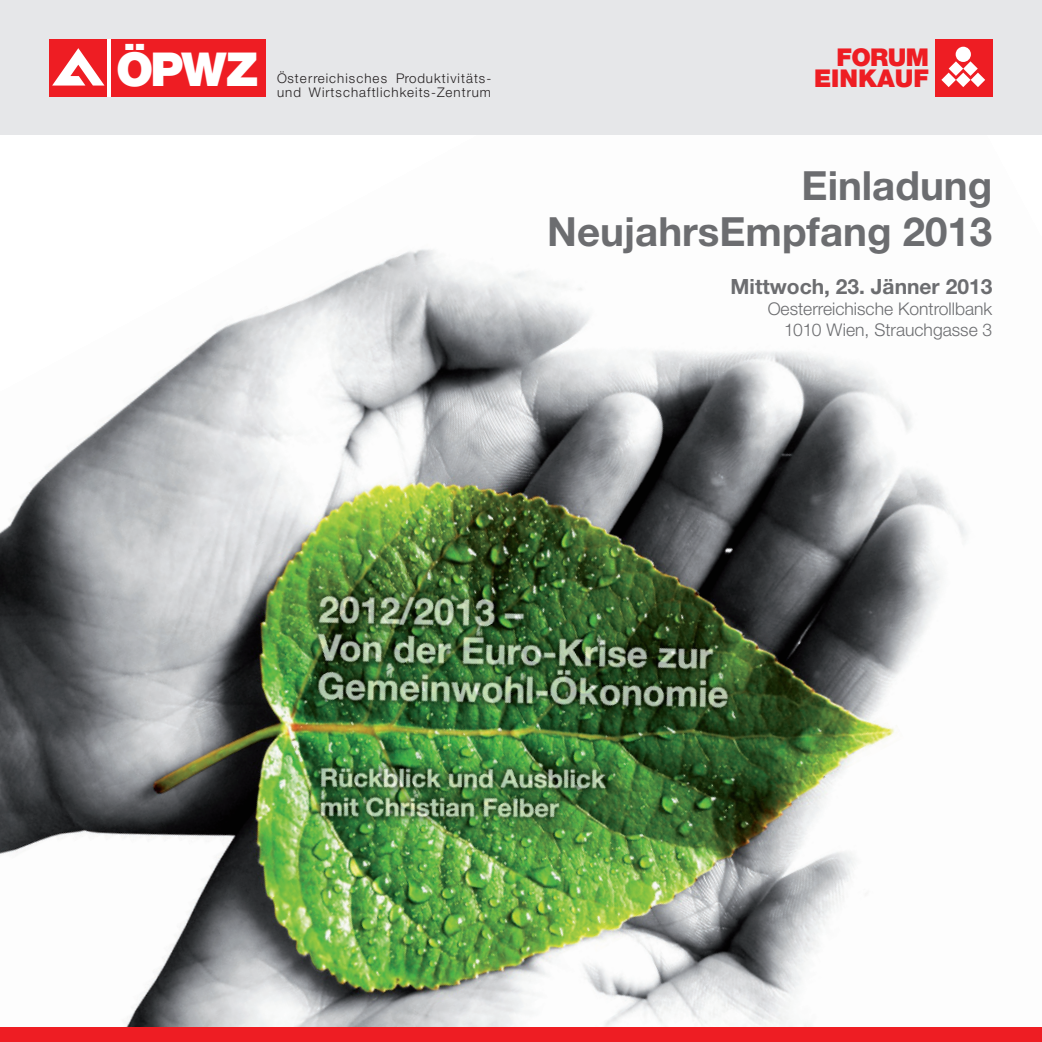
<style>
.page{position:relative;width:1042px;height:1042px;background:#fff}
.page>*{position:absolute;margin:0;border:0;box-sizing:border-box;transform-origin:0 0}
.t1{font:900 46.73px "Helvetica Neue";color:#fff}
.t2{font:700 40.25px/45.5px "Helvetica Neue";color:#6c6d70;text-align:right}
.t3{font:900 24.5px/21.9px "Helvetica Neue";color:#ee1d23;text-align:right}
.t4{font:700 21px "Helvetica Neue";color:#6c6d70}
.t5{font:300 17.5px/21px "Helvetica Neue";color:#6c6d70;text-align:right}
.t6{font:300 13.3px/13.3px "Helvetica Neue";letter-spacing:.08em;color:#231f20}
</style>
<div class="page">
<img style="left:0;top:134px;width:1042px;height:893px">
<div style="left:0;top:1027px;width:1042px;height:15px;background:#ee1d23"></div>
<div style="left:0;top:0;width:1042px;height:134px;background:#e6e7e9"></div>
<div style="left:935px;top:40px;width:57px;height:57px;background:#ee1d23"></div>
<div style="left:955px;top:47px;width:16px;height:15px;background:#fff;border-radius:50%"></div>
<svg style="left:941px;top:61px;width:44px;height:26px"></svg>
<div style="left:90px;top:40px;width:34px;height:57px;background:#fff"></div>
<div style="left:111px;top:40px;width:154px;height:57px;background:#ee1d23"></div>
<div style="left:50px;top:40px;width:57px;height:57px;background:#ee1d23"></div>
<svg style="left:52px;top:48px;width:52px;height:38px"></svg>
<h1 class="t1" style="left:116px;top:41px;width:143px">ÖPWZ</h1>
<p class="t6" style="left:277px;top:72px;width:216px">Österreichisches Produktivitäts&shy;und Wirtschaftlichkeits-Zentrum</p>
<h3 class="t3" style="left:814px;top:46px;width:116px">FORUM<br>EINKAUF</h3>
<h2 class="t2" style="left:547px;top:162px;width:447px">Einladung<br>NeujahrsEmpfang 2013</h2>
<h3 class="t4" style="left:730px;top:273px;width:263px">Mittwoch, 23. Jänner 2013</h3>
<h3 class="t5" style="left:767px;top:297px;width:226px">Oesterreichische Kontrollbank<br>1010 Wien, Strauchgasse 3</h3>
</div>
